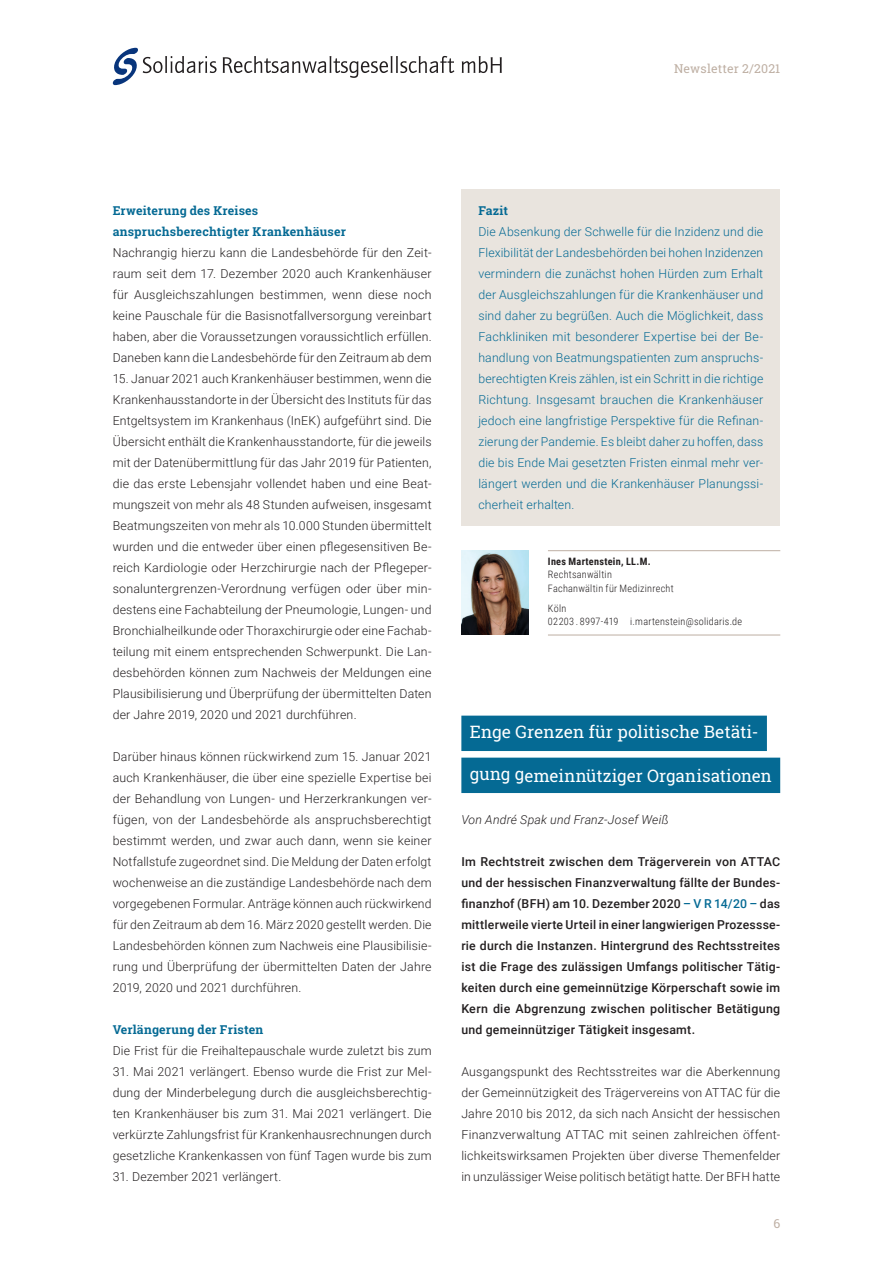
<style>
.page{position:relative;width:893px;height:1263px;background:#fff}
.page>*{position:absolute;margin:0;border:0;box-sizing:border-box;transform-origin:0 0}
.Autor_-_Fließtext{font:17.25px "Roboto Slab";letter-spacing:.005em;color:#fff}
.Autor_-_Fließtext-2{font:300 12.3px/21px "Roboto";letter-spacing:.015em;color:#231f20;text-align:justify}
.Autor_-_Fließtext-3{font:300 12.3px/21px "Roboto";letter-spacing:.015em;color:#056a94}
.Fließtext{font:300 12.3px/21px "Roboto";letter-spacing:.01em;color:#231f20;text-align:justify}
.Fließtext_Anleser{font:500 12.3px/21px "Roboto";letter-spacing:.02em;color:#231f20;text-align:justify}
.Autor_-_Fließtext-4{font:500 12.3px/21px "Roboto";letter-spacing:.02em;color:#231f20;text-align:justify}
.Autor_-_Fließtext-5{font:italic 300 12.3px "Roboto";letter-spacing:.015em;color:#231f20}
.t1{font:12.3px "Roboto Slab";letter-spacing:.01em;color:#beafa3}
.Autor_-_Fließtext-6{font:300 10.2px/13.5px "Roboto Condensed";letter-spacing:.025em;color:#231f20}
.s1{font-family:"Roboto Slab";font-weight:700;color:#056a94}
.s2{font-family:"Roboto Slab";font-weight:700}
.s3{font-weight:700}
.s4{color:#056a94}
</style>
<div class="page">
<svg style="left:223px;top:56px;width:231px;height:22px"></svg>
<svg style="left:462px;top:56px;width:40px;height:17px"></svg>
<svg style="left:113px;top:48px;width:104px;height:37px"></svg>
<div style="left:461px;top:190px;width:319px;height:336px;background:#e9e4de"></div>
<hr style="left:548px;top:550px;width:232px;height:1px;background:#beafa3">
<hr style="left:548px;top:635px;width:232px;height:1px;background:#beafa3">
<img style="left:461px;top:551px;width:67px;height:84px">
<div style="left:461px;top:716px;width:306px;height:35px;background:#056a94"></div>
<div style="left:461px;top:758px;width:319px;height:35px;background:#056a94"></div>
<p class="t1" style="left:674px;top:60px;width:108px">Newsletter 2/2021</p>
<p class="Autor_-_Fließtext-2" style="left:113px;top:199px;width:320px;text-align:left"><span class="s1">Erweiterung des Kreises<br>anspruchsberechtigter Krankenhäuser<br></span>Nachrangig hierzu kann die Landesbehörde für den Zeit&shy;raum seit dem 17. Dezember 2020 auch Krankenhäuser für Ausgleichszahlungen bestimmen, wenn diese noch keine Pauschale für die Basisnotfallversorgung vereinbart haben, aber die Voraussetzungen voraussichtlich erfüllen.<br>Daneben kann die Landesbehörde für den Zeitraum ab dem</p>
<p class="Autor_-_Fließtext-2" style="left:113px;top:367px;width:320px">15. Januar 2021 auch Krankenhäuser bestimmen, wenn die Krankenhausstandorte in der Übersicht des Instituts für das Entgeltsystem im Krankenhaus (InEK) aufgeführt sind. Die Übersicht enthält die Krankenhausstandorte, für die jeweils mit der Datenübermittlung für das Jahr 2019 für Patienten, die das erste Lebensjahr vollendet haben und eine Beat&shy;mungszeit von mehr als 48 Stunden aufweisen, insgesamt Beatmungszeiten von mehr als 10.000 Stunden übermittelt wurden und die entweder über einen pflegesensitiven Be&shy;reich Kardiologie oder Herzchirurgie nach der Pflegeper&shy;sonaluntergrenzen-Verordnung verfügen oder über min&shy;destens eine Fachabteilung der Pneumologie, Lungen- und Bronchialheilkunde oder Thoraxchirurgie oder eine Fachab&shy;teilung mit einem entsprechenden Schwerpunkt. Die Lan&shy;desbehörden können zum Nachweis der Meldungen eine Plausibilisierung und Überprüfung der übermittelten Daten der Jahre 2019, 2020 und 2021 durchführen.</p>
<p class="Autor_-_Fließtext-2" style="left:113px;top:745px;width:320px">Darüber hinaus können rückwirkend zum 15. Januar 2021 auch Krankenhäuser, die über eine spezielle Expertise bei der Behandlung von Lungen- und Herzerkrankungen ver&shy;fügen, von der Landesbehörde als anspruchsberechtigt bestimmt werden, und zwar auch dann, wenn sie keiner Notfallstufe zugeordnet sind. Die Meldung der Daten erfolgt wochenweise an die zuständige Landesbehörde nach dem vorgegebenen Formular. Anträge können auch rückwirkend für den Zeitraum ab dem 16. März 2020 gestellt werden. Die Landesbehörden können zum Nachweis eine Plausibilisie&shy;rung und Überprüfung der übermittelten Daten der Jahre 2019, 2020 und 2021 durchführen.</p>
<p class="Autor_-_Fließtext-2" style="left:113px;top:1018px;width:320px"><span class="s1">Verlängerung der Fristen<br></span>Die Frist für die Freihaltepauschale wurde zuletzt bis zum</p>
<p class="Autor_-_Fließtext-2" style="left:113px;top:1060px;width:320px">31. Mai 2021 verlängert. Ebenso wurde die Frist zur Mel&shy;dung der Minderbelegung durch die ausgleichsberechtig&shy;ten Krankenhäuser bis zum 31. Mai 2021 verlängert. Die verkürzte Zahlungsfrist für Krankenhausrechnungen durch gesetzliche Krankenkassen von fünf Tagen wurde bis zum</p>
<p class="Autor_-_Fließtext-2" style="left:113px;top:1165px;width:170px">31. Dezember 2021 verlängert.</p>
<p class="Autor_-_Fließtext-3" style="left:478px;top:199px;width:286px"><span class="s2">Fazit<br></span>Die Absenkung der Schwelle für die Inzidenz und die Flexibilität der Landesbehörden bei hohen Inzidenzen vermindern die zunächst hohen Hürden zum Erhalt der Ausgleichszahlungen für die Krankenhäuser und sind daher zu begrüßen. Auch die Möglichkeit, dass Fachkliniken mit besonderer Expertise bei der Be&shy;handlung von Beatmungspatienten zum anspruchs&shy;berechtigten Kreis zählen, ist ein Schritt in die richtige Richtung. Insgesamt brauchen die Krankenhäuser jedoch eine langfristige Perspektive für die Refinan&shy;zierung der Pandemie. Es bleibt daher zu hoffen, dass die bis Ende Mai gesetzten Fristen einmal mehr ver&shy;längert werden und die Krankenhäuser Planungssi&shy;cherheit erhalten.</p>
<p class="Autor_-_Fließtext-6" style="left:548px;top:554px;width:127px"><span class="s3">Ines Martenstein, LL.M.<br></span>Rechtsanwältin<br>Fachanwältin für Medizinrecht</p>
<p class="Autor_-_Fließtext-6" style="left:548px;top:601px;width:196px">Köln<br>02203 . 8997-419 i.martenstein@solidaris.de</p>
<p class="Autor_-_Fließtext" style="left:470px;top:720px;width:290px">Enge Grenzen für politische Betäti-</p>
<p class="Autor_-_Fließtext" style="left:470px;top:764px;width:303px">gung gemeinnütziger Organisationen</p>
<p class="Autor_-_Fließtext-5" style="left:461px;top:811px;width:209px">Von André Spak und Franz-Josef Weiß</p>
<p class="Autor_-_Fließtext-4" style="left:461px;top:850px;width:320px">Im Rechtstreit zwischen dem Trägerverein von ATTAC und der hessischen Finanzverwaltung fällte der Bundes&shy;finanzhof (BFH) am 10. Dezember 2020 <span class="s4">– V R 14/20 –</span> das</p>
<p class="Fließtext_Anleser" style="left:461px;top:913px;width:320px">mittlerweile vierte Urteil in einer langwierigen Prozessse&shy;rie durch die Instanzen. Hintergrund des Rechtsstreites ist die Frage des zulässigen Umfangs politischer Tätig&shy;keiten durch eine gemeinnützige Körperschaft sowie im Kern die Abgrenzung zwischen politischer Betätigung und gemeinnütziger Tätigkeit insgesamt.</p>
<p class="Fließtext" style="left:461px;top:1060px;width:320px">Ausgangspunkt des Rechtsstreites war die Aberkennung der Gemeinnützigkeit des Trägervereins von ATTAC für die Jahre 2010 bis 2012, da sich nach Ansicht der hessischen Finanzverwaltung ATTAC mit seinen zahlreichen öffent&shy;lichkeitswirksamen Projekten über diverse Themenfelder in unzulässiger Weise politisch betätigt hatte. Der BFH hatte</p>
<p class="t1" style="left:773px;top:1215px;width:8px">6</p>
</div>
